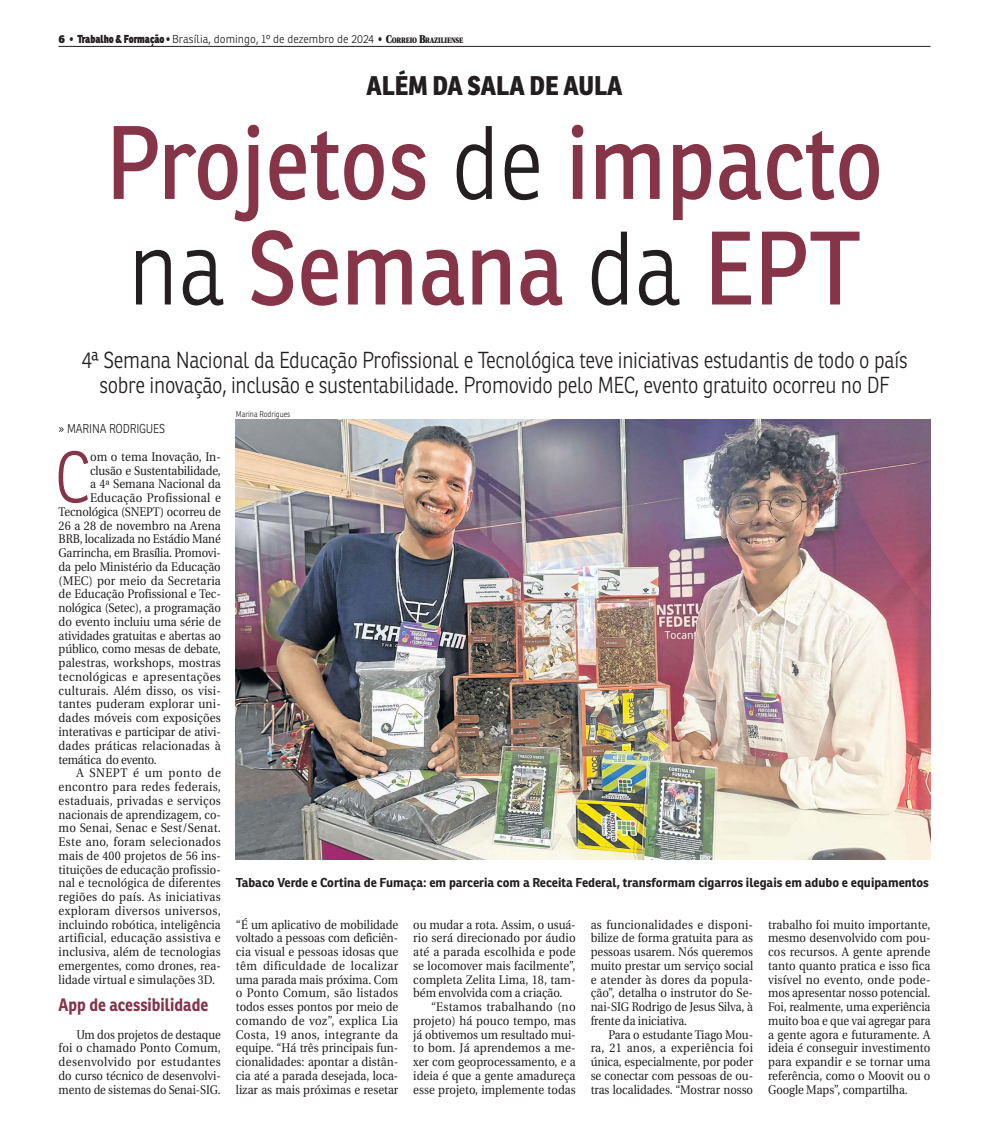
<style>
.page{position:relative;width:989px;height:1124px;background:#fff}
.page>*{position:absolute;margin:0;border:0;box-sizing:border-box;transform-origin:0 0}
.t1{font:101.25px/105.5px "Ronnia";color:#863448;scale:.9 1}
.t2{font:300 69.88px "Ronnia";color:#863448;scale:.9 1}
.t3{font:800 26.25px "Ronnia";color:#231f20;scale:.9 1}
.t4{font:300 22.5px/25px "Ronnia";letter-spacing:-.015em;color:#231f20;text-align:center;scale:.9 1}
.t5{font:700 17.5px "Ronnia";color:#863448;scale:.9 1}
.t6{font:12.5px/13.8px "Utopia";letter-spacing:.005em;color:#231f20;text-align:justify;scale:.92 1}
.t7{font:12.5px/13.8px "Utopia";letter-spacing:.005em;color:#231f20;text-align:justify;scale:.9 1}
.t8{font:12.5px/13.8px "Utopia";letter-spacing:.005em;color:#231f20;text-align:justify;scale:.89 1}
.t9{font:12.5px "Utopia";letter-spacing:.005em;color:#231f20;scale:.91 1}
.t10{font:12.5px "Utopia";letter-spacing:.025em;color:#231f20;scale:.92 1}
.t11{font:700 12.5px "Ronnia";color:#231f20}
.t12{font:12.5px "Utopia";letter-spacing:.03em;color:#231f20;scale:.92 1}
.t13{font:12.5px "Utopia";letter-spacing:-.02em;color:#231f20;scale:.9 1}
.t14{font:12.5px "Utopia";letter-spacing:.045em;color:#231f20;scale:.92 1}
.t15{font:300 12.5px "Ronnia";letter-spacing:-.015em;color:#231f20;scale:.9 1}
.t16{font:300 11.25px "Ronnia";letter-spacing:.005em;color:#231f20}
.t17{font:300 8.12px "Ronnia";color:#231f20;scale:.9 1}
.s1{font-weight:800}
.s2{font-family:"Utopia";font-weight:900}
.s3{font-family:"Utopia";font-weight:900;font-size:7.88px}
.s4{font-weight:300;color:#231f20}
</style>
<div class="page">
<hr style="left:58px;top:46px;width:872px;height:1px;background:#231f20">
<img style="left:236px;top:419px;width:694px;height:440px">
<p class="t16" style="left:58px;top:34px;width:406px"><span class="s1">6</span> <span class="s2">•</span> <span class="s1">Trabalho &amp; Formação</span> <span class="s2">•</span> Brasília, domingo, 1º de dezembro de 2024 <span class="s2">•</span> <span class="s2">C</span><span class="s3">ORREIO</span> <span class="s2">B</span><span class="s3">RAZILIENSE</span></p>
<h3 class="t3" style="left:366px;top:70px;width:286px">ALÉM DA SALA DE AULA</h3>
<h1 class="t1" style="left:106px;top:120px;width:865px">Projetos <span class="s4">de</span> impacto <span class="s4">na</span> Semana <span class="s4">da</span> EPT</h1>
<h3 class="t4" style="left:81px;top:349px;width:919px">4ª Semana Nacional da Educação Profissional e Tecnológica teve iniciativas estudantis de todo o país sobre inovação, inclusão e sustentabilidade. Promovido pelo MEC, evento gratuito ocorreu no DF</h3>
<p class="t15" style="left:59px;top:423px;width:120px">» MARINA RODRIGUES</p>
<h2 class="t2" style="left:55px;top:448px;width:41px">C</h2>
<p class="t6" style="left:90px;top:450px;width:144px">om o tema Inovação, In-</p>
<p class="t7" style="left:90px;top:463px;width:147px">clusão e Sustentabilidade,</p>
<p class="t9" style="left:90px;top:477px;width:145px">a 4ª Semana Nacional da</p>
<p class="t6" style="left:90px;top:491px;width:144px">Educação Profissional e</p>
<p class="t7" style="left:59px;top:505px;width:182px">Tecnológica (SNEPT) ocorreu de</p>
<p class="t6" style="left:59px;top:518px;width:178px">26 a 28 de novembro na Arena</p>
<p class="t8" style="left:59px;top:532px;width:184px">BRB, localizada no Estádio Mané</p>
<p class="t7" style="left:59px;top:546px;width:182px">Garrincha, em Brasília. Promovi-</p>
<p class="t9" style="left:59px;top:559px;width:180px">da pelo Ministério da Educação</p>
<p class="t6" style="left:59px;top:573px;width:178px">(MEC) por meio da Secretaria</p>
<p class="t9" style="left:59px;top:587px;width:180px">de Educação Profissional e Tec-</p>
<p class="t7" style="left:59px;top:601px;width:182px">nológica (Setec), a programação</p>
<p class="t9" style="left:59px;top:614px;width:180px">do evento incluiu uma série de</p>
<p class="t7" style="left:59px;top:628px;width:182px">atividades gratuitas e abertas ao</p>
<p class="t7" style="left:59px;top:642px;width:182px">público, como mesas de debate,</p>
<p class="t6" style="left:59px;top:656px;width:178px">palestras, workshops, mostras</p>
<p class="t10" style="left:59px;top:669px;width:178px">tecnológicas e apresentações</p>
<p class="t6" style="left:59px;top:683px;width:178px">culturais. Além disso, os visi-</p>
<p class="t6" style="left:59px;top:697px;width:178px">tantes puderam explorar uni-</p>
<p class="t6" style="left:59px;top:711px;width:178px">dades móveis com exposições</p>
<p class="t6" style="left:59px;top:725px;width:178px">interativas e participar de ativi-</p>
<p class="t6" style="left:59px;top:738px;width:178px">dades práticas relacionadas à</p>
<p class="t13" style="left:59px;top:752px;width:110px">temática do evento.</p>
<p class="t14" style="left:76px;top:766px;width:159px">A SNEPT é um ponto de</p>
<p class="t10" style="left:59px;top:779px;width:178px">encontro para redes federais,</p>
<p class="t6" style="left:59px;top:793px;width:178px">estaduais, privadas e serviços</p>
<p class="t8" style="left:59px;top:807px;width:184px">nacionais de aprendizagem, co-</p>
<p class="t6" style="left:59px;top:821px;width:178px">mo Senai, Senac e Sest/Senat.</p>
<p class="t10" style="left:59px;top:834px;width:178px">Este ano, foram selecionados</p>
<p class="t7" style="left:59px;top:848px;width:182px">mais de 400 projetos de 56 ins-</p>
<p class="t7" style="left:59px;top:862px;width:182px">tituições de educação profissio-</p>
<p class="t9" style="left:59px;top:876px;width:180px">nal e tecnológica de diferentes</p>
<p class="t10" style="left:59px;top:889px;width:178px">regiões do país. As iniciativas</p>
<p class="t12" style="left:59px;top:903px;width:178px">exploram diversos universos,</p>
<p class="t7" style="left:59px;top:917px;width:182px">incluindo robótica, inteligência</p>
<p class="t6" style="left:59px;top:931px;width:178px">artificial, educação assistiva e</p>
<p class="t6" style="left:59px;top:945px;width:178px">inclusiva, além de tecnologias</p>
<p class="t7" style="left:59px;top:958px;width:182px">emergentes, como drones, rea-</p>
<p class="t7" style="left:59px;top:972px;width:175px">lidade virtual e simulações 3D.</p>
<h3 class="t5" style="left:59px;top:997px;width:168px">App de acessibilidade</h3>
<p class="t8" style="left:59px;top:1027px;width:184px;text-indent:18px">Um dos projetos de destaque foi o chamado Ponto Comum, desenvolvido por estudantes do curso técnico de desenvolvi&shy;mento de sistemas do Senai-SIG.</p>
<p class="t17" style="left:236px;top:410px;width:62px">Marina Rodrigues</p>
<p class="t11" style="left:236px;top:877px;width:694px">Tabaco Verde e Cortina de Fumaça: em parceria com a Receita Federal, transformam cigarros ilegais em adubo e equipamentos</p>
<p class="t7" style="left:236px;top:917px;width:182px">“É um aplicativo de mobilidade voltado a pessoas com deficiên&shy;cia visual e pessoas idosas que têm dificuldade de localizar uma parada mais próxima. Com o Ponto Comum, são listados todos esses pontos por meio de comando de voz”, explica Lia Costa, 19 anos, integrante da equipe. “Há três principais fun&shy;cionalidades: apontar a distân&shy;cia até a parada desejada, loca&shy;lizar as mais próximas e resetar</p>
<p class="t7" style="left:413px;top:917px;width:182px">ou mudar a rota. Assim, o usuá&shy;rio será direcionado por áudio até a parada escolhida e pode se locomover mais facilmente”, completa Zelita Lima, 18, tam&shy;bém envolvida com a criação.</p>
<p class="t6" style="left:413px;top:1000px;width:178px;text-indent:18px">“Estamos trabalhando (no projeto) há pouco tempo, mas já obtivemos um resultado mui&shy;to bom. Já aprendemos a me&shy;xer com geoprocessamento, e a ideia é que a gente amadureça esse projeto, implemente todas</p>
<p class="t6" style="left:590px;top:917px;width:178px">as funcionalidades e disponi&shy;bilize de forma gratuita para as pessoas usarem. Nós queremos muito prestar um serviço social e atender às dores da popula&shy;ção”, detalha o instrutor do Se&shy;nai-SIG Rodrigo de Jesus Silva, à frente da iniciativa.</p>
<p class="t7" style="left:590px;top:1027px;width:182px;text-indent:18px">Para o estudante Tiago Mou&shy;ra, 21 anos, a experiência foi única, especialmente, por poder se conectar com pessoas de ou&shy;tras localidades. “Mostrar nosso</p>
<p class="t6" style="left:768px;top:917px;width:178px">trabalho foi muito importante, mesmo desenvolvido com pou&shy;cos recursos. A gente aprende tanto quanto pratica e isso fica visível no evento, onde pode&shy;mos apresentar nosso potencial.<br>Foi, realmente, uma experiência muito boa e que vai agregar para a gente agora e futuramente. A ideia é conseguir investimento para expandir e se tornar uma referência, como o Moovit ou o Google Maps”, compartilha.</p>
</div>
